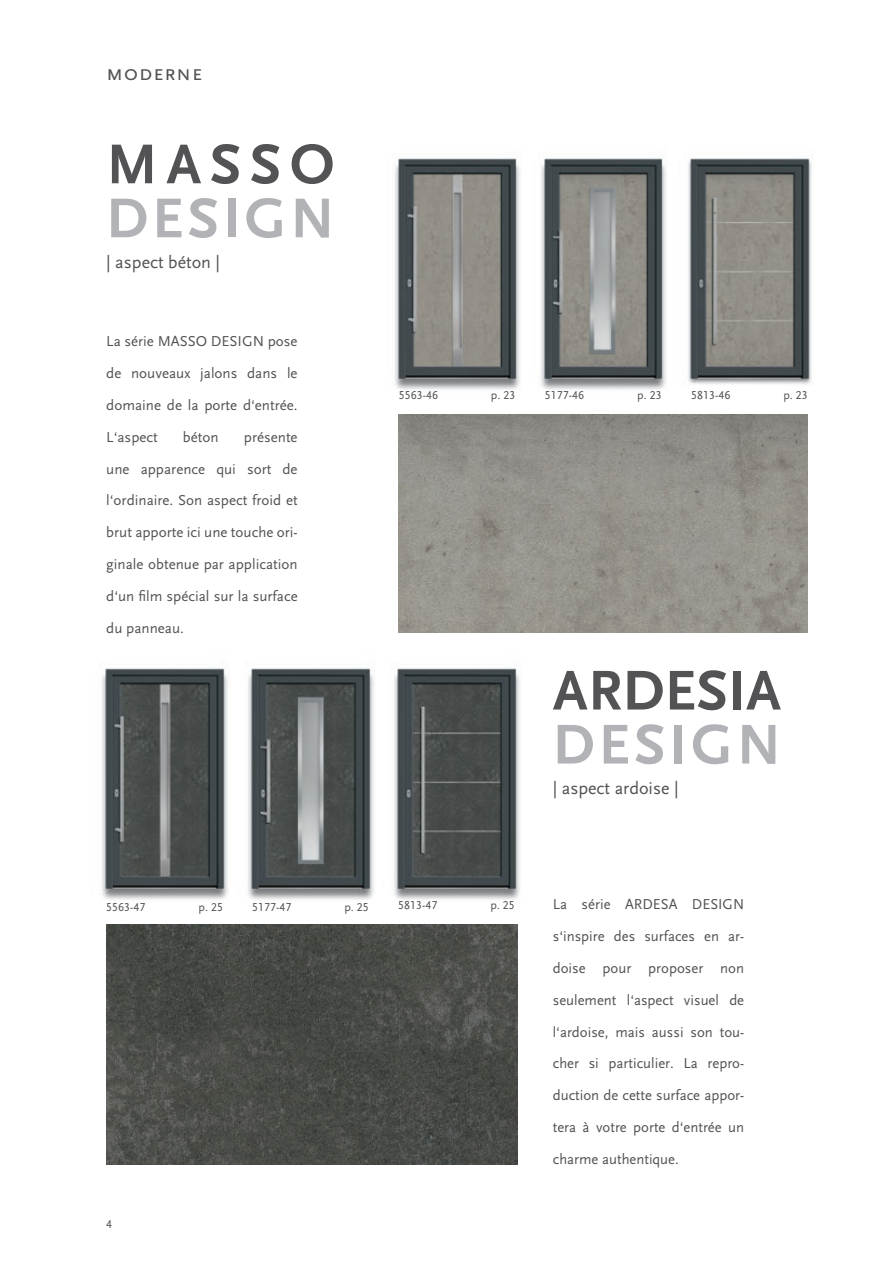
<style>
.page{position:relative;width:893px;height:1263px;background:#fff}
.page>*{position:absolute;margin:0;border:0;box-sizing:border-box;transform-origin:0 0}
.t1{font:700 58.5px "Scala Sans LF";letter-spacing:.005em;color:#535355}
.t2{font:700 58.5px "Scala Sans LF";letter-spacing:.07em;color:#b2b3b7}
.t3{font:22.5px "Scala Sans LF Caps";letter-spacing:.02em;color:#535355}
.t4{font:18px "Scala Sans LF";color:#535355}
.t5{font:15px/32px "Scala Sans LF";color:#535355;text-align:justify}
.t6{font:12px "Scala Sans LF";color:#535355}
</style>
<div class="page">
<img style="left:540px;top:158px;width:127px;height:232px">
<svg style="left:394px;top:158px;width:127px;height:232px;background:#81827f"></svg>
<svg style="left:684px;top:158px;width:128px;height:227px;background:#7f807d"></svg>
<img style="left:399px;top:415px;width:409px;height:218px">
<img style="left:101px;top:668px;width:420px;height:232px">
<img style="left:106px;top:925px;width:412px;height:239px">
<h2 class="t3" style="left:106px;top:60px;width:98px">moderne</h2>
<h1 class="t1" style="left:106px;top:133px;width:230px">MASSO</h1>
<h1 class="t2" style="left:106px;top:187px;width:230px">DESIGN</h1>
<p class="t4" style="left:106px;top:252px;width:115px">| aspect béton |</p>
<p class="t5" style="left:106px;top:325px;width:193px">La série MASSO DESIGN pose de nouveaux jalons dans le domaine de la porte d‘entrée.<br>L‘aspect</p>
<p class="t5" style="left:183px;top:421px;width:37px">béton</p>
<p class="t5" style="left:106px;top:421px;width:193px;text-indent:138px">présente une apparence qui sort de l‘ordinaire. Son aspect froid et brut apporte ici une touche ori&shy;ginale obtenue par application d‘un film spécial sur la surface du panneau.</p>
<p class="t6" style="left:399px;top:388px;width:41px">5563-46</p>
<p class="t6" style="left:491px;top:388px;width:26px">p. 23</p>
<p class="t6" style="left:545px;top:388px;width:41px">5177-46</p>
<p class="t6" style="left:637px;top:388px;width:26px">p. 23</p>
<p class="t6" style="left:691px;top:388px;width:41px">5813-46</p>
<p class="t6" style="left:783px;top:388px;width:26px">p. 23</p>
<h1 class="t1" style="left:553px;top:659px;width:230px">ARDESIA</h1>
<h1 class="t2" style="left:553px;top:713px;width:230px">DESIGN</h1>
<p class="t4" style="left:553px;top:778px;width:127px">| aspect ardoise |</p>
<p class="t6" style="left:106px;top:900px;width:41px">5563-47</p>
<p class="t6" style="left:198px;top:900px;width:26px">p. 25</p>
<p class="t6" style="left:252px;top:900px;width:41px">5177-47</p>
<p class="t6" style="left:344px;top:900px;width:26px">p. 25</p>
<p class="t6" style="left:398px;top:898px;width:41px">5813-47</p>
<p class="t6" style="left:490px;top:898px;width:26px">p. 25</p>
<p class="t6" style="left:106px;top:1218px;width:7px">4</p>
<p class="t5" style="left:553px;top:888px;width:193px">La série ARDESA DESIGN s‘inspire des surfaces en ar&shy;doise pour proposer non seulement l‘aspect visuel de l‘ardoise, mais aussi son tou&shy;cher si particulier. La repro&shy;duction de cette surface appor&shy;tera à votre porte d‘entrée un charme authentique.</p>
</div>
